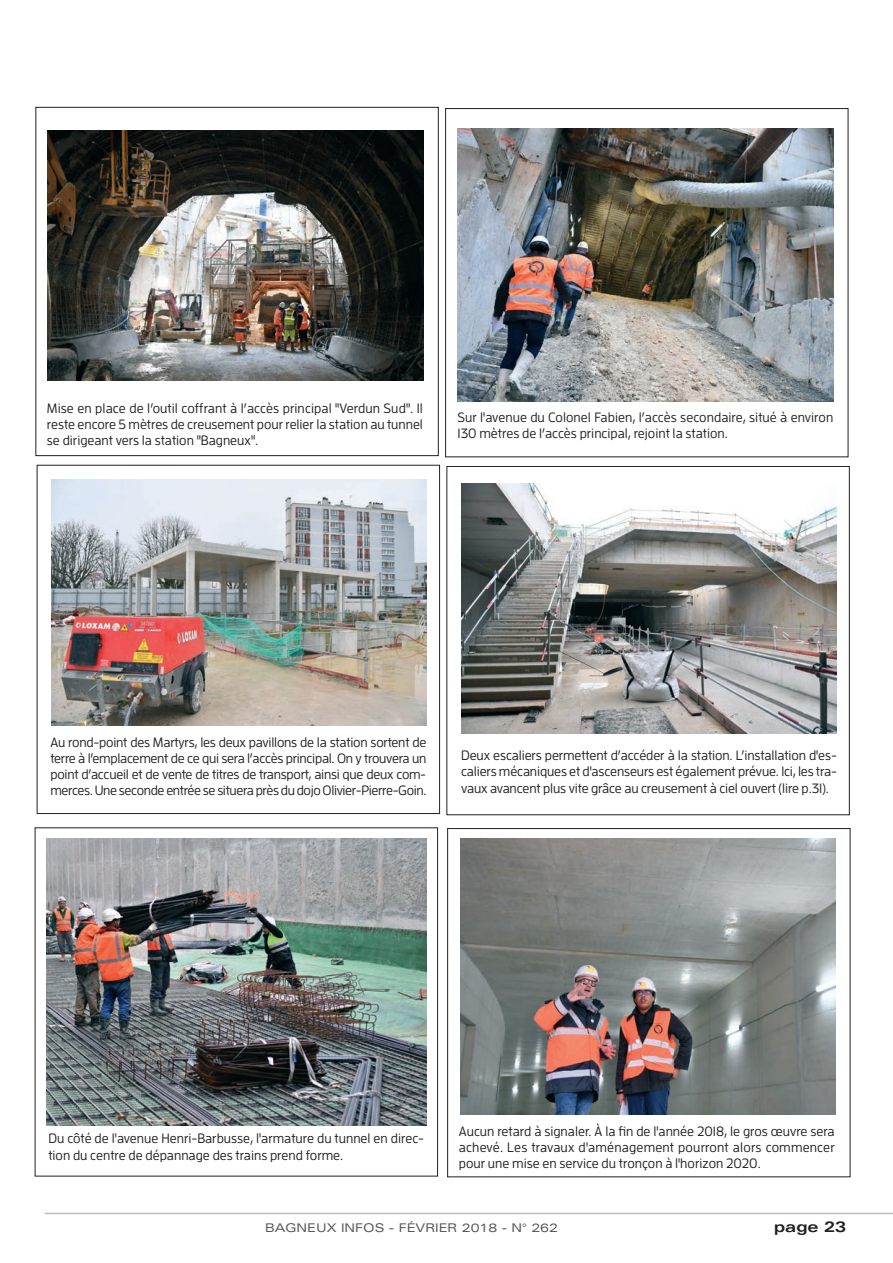
<style>
.page{position:relative;width:893px;height:1263px;background:#fff}
.page>*{position:absolute;margin:0;border:0;box-sizing:border-box;transform-origin:0 0}
.t1{font:700 expanded 15px "Univers";color:#231f20}
.légende_reportage{font:500 13.5px/16.2px "Enzo OT";color:#231f20;text-align:justify}
.t2{font:expanded 12px "Univers";color:#57585a}
</style>
<div class="page">
<hr style="left:45px;top:1213px;width:848px;height:1px;background:#beb8b6">
<img style="left:461px;top:483px;width:376px;height:250px">
<img style="left:51px;top:479px;width:376px;height:247px">
<img style="left:458px;top:128px;width:375px;height:273px">
<img style="left:48px;top:130px;width:375px;height:250px">
<img style="left:460px;top:838px;width:376px;height:277px">
<img style="left:47px;top:838px;width:380px;height:287px">
<div style="left:446px;top:466px;width:404px;height:349px;border:1px solid #231f20"></div>
<div style="left:37px;top:465px;width:403px;height:349px;border:1px solid #231f20"></div>
<div style="left:445px;top:108px;width:403px;height:349px;border:1px solid #231f20"></div>
<div style="left:35px;top:107px;width:404px;height:349px;border:1px solid #231f20"></div>
<div style="left:447px;top:828px;width:403px;height:349px;border:1px solid #231f20"></div>
<p class="légende_reportage" style="left:47px;top:399px;width:377px">Mise en place de l’outil coffrant à l’accès principal "Verdun Sud". Il reste encore 5 mètres de creusement pour relier la station au tunnel se dirigeant vers la station "Bagneux".</p>
<p class="légende_reportage" style="left:457px;top:409px;width:377px">Sur l'avenue du Colonel Fabien, l’accès secondaire, situé à environ<br>130 mètres de l’accès principal, rejoint la station.</p>
<p class="légende_reportage" style="left:50px;top:734px;width:378px">Au rond-point des Martyrs, les deux pavillons de la station sortent de terre à l’emplacement de ce qui sera l’accès principal. On y trouvera un point d’accueil et de vente de titres de transport, ainsi que deux com&shy;merces. Une seconde entrée se situera près du dojo Olivier-Pierre-Goin.</p>
<p class="légende_reportage" style="left:461px;top:747px;width:377px">Deux escaliers permettent d’accéder à la station. L’installation d'es&shy;caliers mécaniques et d'ascenseurs est également prévue. Ici, les tra&shy;vaux avancent plus vite grâce au creusement à ciel ouvert (lire p.31).</p>
<p class="légende_reportage" style="left:48px;top:1130px;width:377px">Du côté de l'avenue Henri-Barbusse, l'armature du tunnel en direc&shy;tion du centre de dépannage des trains prend forme.</p>
<p class="légende_reportage" style="left:459px;top:1123px;width:377px">Aucun retard à signaler. À la fin de l'année 2018, le gros œuvre sera achevé. Les travaux d'aménagement pourront alors commencer pour une mise en service du tronçon à l'horizon 2020.</p>
<p class="t2" style="left:265px;top:1221px;width:294px">BAGNEUX INFOS - FÉVRIER 2018 - N° 262</p>
<p class="t1" style="left:774px;top:1218px;width:74px">page 23</p>
</div>
